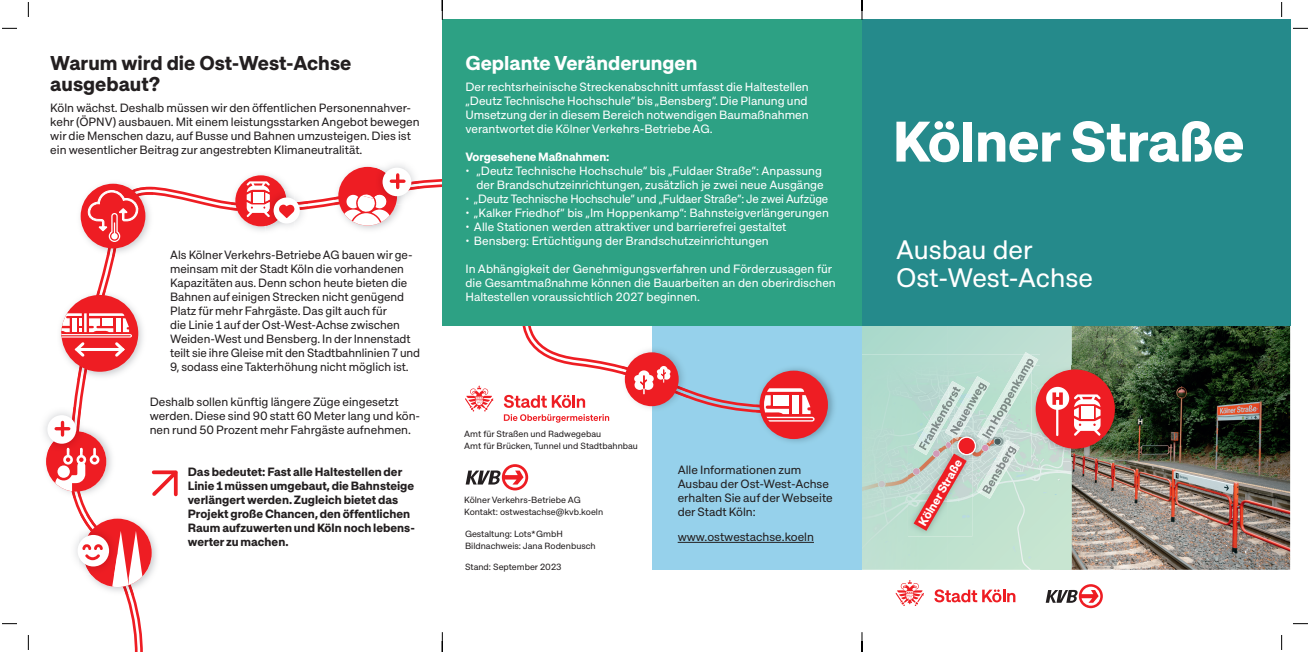
<style>
.page{position:relative;width:1310px;height:652px;background:#fff}
.page>*{position:absolute;margin:0;border:0;box-sizing:border-box;transform-origin:0 0}
.t1{font:700 57px "Approach Koeln";letter-spacing:-.01em;color:#fff}
.t2{font:26.7px/28.3px "Approach Koeln";color:#fff}
.t3{font:700 20px/21px "Approach Koeln";color:#231f20}
.t4{font:700 20px "Approach Koeln";color:#fff}
.t5{font:12px/14px "Approach Koeln";color:#231f20}
.t6{font:12px/14px "Approach Koeln";color:#fff;text-align:justify}
.t7{font:700 12px/14px "Approach Koeln";color:#231f20}
.t8{font:700 12px "Approach Koeln";letter-spacing:-.01em;color:#fff}
.t9{font:9px "Approach Koeln";color:#231f20}
</style>
<div class="page">
<img style="left:947px;top:355px;width:93px;height:215px">
<img style="left:1040px;top:457px;width:31px;height:113px">
<img style="left:862px;top:326px;width:85px;height:244px">
<img style="left:981px;top:444px;width:38px;height:55px">
<img style="left:982px;top:445px;width:35px;height:50px">
<svg style="left:73px;top:179px;width:369px;height:473px"></svg>
<img style="left:334px;top:166px;width:71px;height:68px">
<div style="left:338px;top:167px;width:59px;height:59px;background:#ee1d23;border-radius:50%"></div>
<img style="left:231px;top:174px;width:63px;height:60px">
<img style="left:76px;top:179px;width:77px;height:78px">
<img style="left:106px;top:187px;width:47px;height:70px">
<div style="left:82px;top:185px;width:62px;height:62px;background:#ee1d23;border-radius:50%"></div>
<div style="left:81px;top:184px;width:64px;height:64px;border:3px solid #ee1d23;border-radius:50%"></div>
<img style="left:1071px;top:326px;width:219px;height:244px">
<img style="left:79px;top:514px;width:81px;height:81px">
<img style="left:129px;top:514px;width:5px;height:81px">
<img style="left:80px;top:514px;width:49px;height:81px">
<div style="left:83px;top:519px;width:69px;height:68px;background:#ee1d23;border-radius:50%"></div>
<svg style="left:111px;top:531px;width:32px;height:56px"></svg>
<svg style="left:87px;top:184px;width:52px;height:58px"></svg>
<img style="left:46px;top:425px;width:69px;height:73px">
<div style="left:46px;top:431px;width:60px;height:61px;background:#ee1d23;border-radius:50%"></div>
<img style="left:45px;top:407px;width:39px;height:18px">
<img style="left:71px;top:407px;width:10px;height:18px">
<img style="left:44px;top:425px;width:40px;height:27px">
<img style="left:48px;top:431px;width:36px;height:21px">
<svg style="left:55px;top:448px;width:45px;height:50px"></svg>
<div style="left:47px;top:415px;width:29px;height:29px;background:#fff;border-radius:50%"></div>
<svg style="left:56px;top:422px;width:23px;height:13px"></svg>
<img style="left:405px;top:167px;width:14px;height:37px">
<img style="left:408px;top:181px;width:11px;height:10px">
<img style="left:374px;top:164px;width:31px;height:6px">
<img style="left:374px;top:168px;width:19px;height:7px">
<div style="left:382px;top:168px;width:29px;height:28px;background:#fff;border-radius:50%"></div>
<svg style="left:334px;top:175px;width:71px;height:51px"></svg>
<img style="left:265px;top:189px;width:43px;height:43px">
<img style="left:297px;top:201px;width:11px;height:9px">
<svg style="left:274px;top:197px;width:26px;height:27px"></svg>
<img style="left:73px;top:527px;width:10px;height:48px">
<img style="left:83px;top:527px;width:34px;height:48px">
<img style="left:114px;top:554px;width:3px;height:21px">
<div style="left:78px;top:535px;width:31px;height:31px;background:#fff;border-radius:50%"></div>
<svg style="left:82px;top:544px;width:21px;height:16px"></svg>
<img style="left:60px;top:291px;width:86px;height:89px">
<img style="left:100px;top:291px;width:6px;height:89px">
<img style="left:77px;top:291px;width:23px;height:89px">
<div style="left:61px;top:295px;width:77px;height:77px;background:#ee1d23;border-radius:50%"></div>
<svg style="left:61px;top:302px;width:71px;height:57px"></svg>
<svg style="left:231px;top:175px;width:63px;height:51px"></svg>
<div style="left:862px;top:20px;width:428px;height:306px;background:#258a8b"></div>
<img style="left:1031px;top:365px;width:92px;height:92px">
<div style="left:1037px;top:371px;width:76px;height:76px;background:#ee1d23;border-radius:50%"></div>
<div style="left:1046px;top:387px;width:23px;height:23px;background:#fff;border-radius:50%"></div>
<svg style="left:1074px;top:394px;width:27px;height:42px"></svg>
<hr style="left:1056px;top:396px;width:2px;height:39px;background:#fff">
<svg style="left:1052px;top:392px;width:11px;height:13px"></svg>
<div style="left:1035px;top:369px;width:80px;height:80px;border:3px solid #ee1d23;border-radius:50%"></div>
<svg style="left:934px;top:589px;width:81px;height:13px"></svg>
<svg style="left:895px;top:580px;width:29px;height:26px"></svg>
<svg style="left:1045px;top:584px;width:58px;height:24px"></svg>
<div style="left:652px;top:299px;width:210px;height:271px;background:#96d1eb"></div>
<hr style="left:677px;top:542px;width:137px;height:1px;background:#231f20">
<svg style="left:522px;top:326px;width:234px;height:87px"></svg>
<img style="left:756px;top:368px;width:78px;height:74px">
<img style="left:756px;top:404px;width:3px;height:4px">
<div style="left:762px;top:373px;width:63px;height:64px;background:#ee1d23;border-radius:50%"></div>
<svg style="left:762px;top:373px;width:53px;height:49px"></svg>
<div style="left:759px;top:371px;width:69px;height:68px;border:4px solid #ee1d23;border-radius:50%"></div>
<img style="left:621px;top:346px;width:31px;height:20px">
<img style="left:652px;top:346px;width:36px;height:20px">
<img style="left:621px;top:366px;width:67px;height:5px">
<img style="left:621px;top:398px;width:31px;height:14px">
<img style="left:652px;top:398px;width:36px;height:14px">
<img style="left:621px;top:371px;width:67px;height:27px">
<div style="left:625px;top:352px;width:53px;height:54px;background:#ee1d23;border-radius:50%"></div>
<svg style="left:634px;top:366px;width:37px;height:28px"></svg>
<svg style="left:504px;top:395px;width:81px;height:13px"></svg>
<svg style="left:465px;top:386px;width:28px;height:25px"></svg>
<svg style="left:504px;top:414px;width:105px;height:9px"></svg>
<svg style="left:466px;top:464px;width:62px;height:26px"></svg>
<div style="left:442px;top:20px;width:420px;height:306px;background:#2da184"></div>
<img style="left:908px;top:448px;width:64px;height:88px">
<img style="left:947px;top:376px;width:32px;height:53px">
<img style="left:949px;top:381px;width:30px;height:48px">
<img style="left:947px;top:381px;width:18px;height:38px">
<img style="left:913px;top:390px;width:34px;height:39px">
<img style="left:947px;top:385px;width:14px;height:29px">
<img style="left:918px;top:397px;width:29px;height:32px">
<svg style="left:1024px;top:352px;width:6px;height:3px"></svg>
<img style="left:979px;top:355px;width:59px;height:89px">
<svg style="left:913px;top:429px;width:68px;height:102px;background:#c9b0a9"></svg>
<img style="left:982px;top:357px;width:54px;height:83px">
<svg style="left:1031px;top:365px;width:4px;height:6px"></svg>
<svg style="left:2px;top:28px;width:15px;height:1px"></svg>
<svg style="left:1293px;top:28px;width:15px;height:1px"></svg>
<svg style="left:2px;top:623px;width:15px;height:1px"></svg>
<svg style="left:1293px;top:623px;width:15px;height:1px"></svg>
<svg style="left:28px;top:2px;width:1px;height:15px"></svg>
<svg style="left:28px;top:635px;width:1px;height:15px"></svg>
<svg style="left:1281px;top:2px;width:1px;height:15px"></svg>
<svg style="left:1281px;top:635px;width:1px;height:15px"></svg>
<svg style="left:442px;top:0;width:1px;height:20px"></svg>
<svg style="left:442px;top:632px;width:1px;height:20px"></svg>
<svg style="left:861px;top:0;width:2px;height:20px"></svg>
<svg style="left:861px;top:632px;width:2px;height:20px"></svg>
<h2 class="t3" style="left:50px;top:52px;width:302px">Warum wird die Ost-West-Achse ausgebaut?</h2>
<p class="t5" style="left:50px;top:101px;width:371px">Köln wächst. Deshalb müssen wir den öffentlichen Personennahver&shy;kehr (ÖPNV) ausbauen. Mit einem leistungsstarken Angebot bewegen wir die Menschen dazu, auf Busse und Bahnen umzusteigen. Dies ist ein wesentlicher Beitrag zur angestrebten Klimaneutralität.</p>
<p class="t5" style="left:170px;top:248px;width:251px">Als Kölner Verkehrs-Betriebe AG bauen wir ge&shy;meinsam mit der Stadt Köln die vorhandenen Kapazitäten aus. Denn schon heute bieten die Bahnen auf einigen Strecken nicht genügend Platz für mehr Fahrgäste. Das gilt auch für<br>die Linie 1 auf der Ost-West-Achse zwischen Weiden-West und Bensberg. In der Innenstadt teilt sie ihre Gleise mit den Stadtbahnlinien 7 und 9, sodass eine Takterhöhung nicht möglich ist.</p>
<p class="t5" style="left:150px;top:395px;width:272px">Deshalb sollen künftig längere Züge eingesetzt werden. Diese sind 90 statt 60 Meter lang und kön&shy;nen rund 50 Prozent mehr Fahrgäste aufnehmen.</p>
<p class="t7" style="left:188px;top:465px;width:229px">Das bedeutet: Fast alle Haltestellen der Linie 1 müssen umgebaut, die Bahnsteige verlängert werden. Zugleich bietet das Projekt große Chancen, den öffentlichen Raum aufzuwerten und Köln noch lebens&shy;werter zu machen.</p>
<h2 class="t4" style="left:465px;top:51px;width:233px">Geplante Veränderungen</h2>
<p class="t6" style="left:465px;top:80px;width:345px">Der rechtsrheinische Streckenabschnitt umfasst die Haltestellen „Deutz Technische Hochschule“ bis „Bensberg“. Die Planung und Umsetzung der in diesem Bereich notwendigen Baumaßnahmen verantwortet die Kölner Verkehrs-Betriebe AG.</p>
<h3 class="t8" style="left:465px;top:149px;width:145px">Vorgesehene Maßnahmen:</h3>
<p class="t6" style="left:465px;top:164px;width:360px;text-align:right">• „Deutz Technische Hochschule“ bis „Fuldaer Straße“: Anpassung der Brandschutzeinrichtungen, zusätzlich je zwei neue Ausgänge</p>
<p class="t6" style="left:465px;top:192px;width:364px">• „Deutz Technische Hochschule“ und „Fuldaer Straße“: Je zwei Aufzüge</p>
<p class="t6" style="left:465px;top:206px;width:365px">• „Kalker Friedhof“ bis „Im Hoppenkamp“: Bahnsteigverlängerungen</p>
<p class="t6" style="left:465px;top:220px;width:322px">• Alle Stationen werden attraktiver und barrierefrei gestaltet</p>
<p class="t6" style="left:465px;top:234px;width:305px">• Bensberg: Ertüchtigung der Brandschutzeinrichtungen</p>
<p class="t6" style="left:465px;top:262px;width:372px;text-align:left">In Abhängigkeit der Genehmigungsverfahren und Förderzusagen für die Gesamtmaßnahme können die Bauarbeiten an den ober irdischen<br>Haltestellen voraussichtlich 2027 beginnen.</p>
<p class="t9" style="left:464px;top:428px;width:138px">Amt für Straßen und Radwegebau</p>
<p class="t9" style="left:464px;top:440px;width:175px">Amt für Brücken, Tunnel und Stadtbahnbau</p>
<p class="t9" style="left:464px;top:494px;width:118px">Kölner Verkehrs-Betriebe AG</p>
<p class="t9" style="left:464px;top:506px;width:140px">Kontakt: ostwestachse@kvb.koeln</p>
<p class="t9" style="left:465px;top:528px;width:99px">Gestaltung: Lots* GmbH</p>
<p class="t9" style="left:465px;top:540px;width:132px">Bildnachweis: Jana Rodenbusch</p>
<p class="t9" style="left:465px;top:561px;width:98px">Stand: September 2023</p>
<p class="t5" style="left:677px;top:462px;width:156px">Alle Informationen zum<br>Ausbau der Ost-West-Achse erhalten Sie auf der Webseite der Stadt Köln:</p>
<p class="t5" style="left:677px;top:530px;width:138px">www.ostwestachse.koeln</p>
<h1 class="t1" style="left:892px;top:105px;width:354px">Kölner Straße</h1>
<h1 class="t2" style="left:896px;top:235px;width:198px">Ausbau der<br>Ost-West-Achse</h1>
<p class="t8" style="left:915px;top:521px;width:77px;rotate:-60deg">Kölner Straße</p>
</div>
